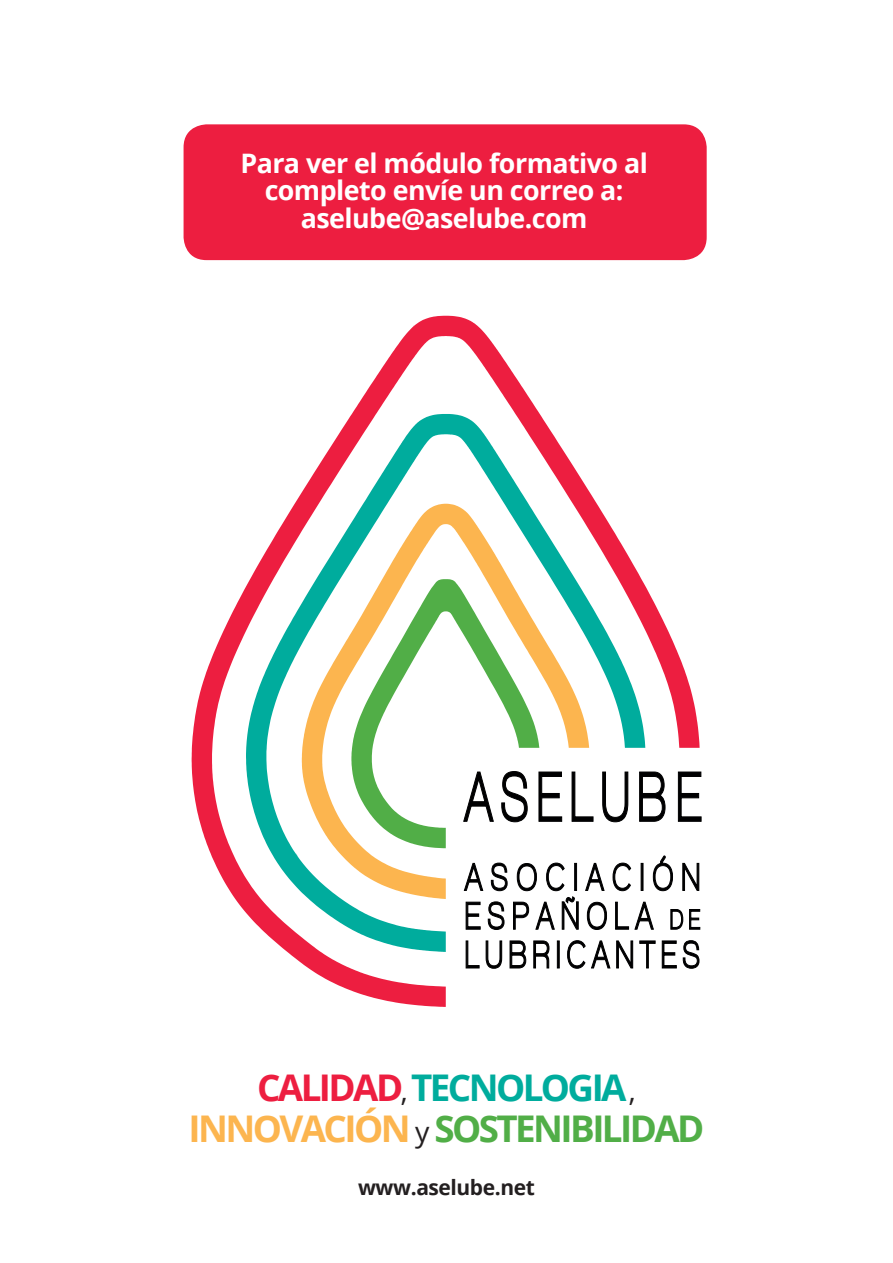
<style>
.page{position:relative;width:893px;height:1263px;background:#fff}
.page>*{position:absolute;margin:0;border:0;box-sizing:border-box;transform-origin:0 0}
.t1{font:700 36.75px "Open Sans";letter-spacing:-.07em;color:#51ae47}
.t2{font:700 36.75px "Open Sans";letter-spacing:-.07em;color:#00ac9d}
.t3{font:700 26.85px/27.6px "Open Sans";letter-spacing:-.02em;color:#fff;text-align:center}
.t4{font:700 21px "Open Sans";letter-spacing:-.02em;color:#231f20}
.s1{color:#ed1e40}
.s2{font-weight:400;font-size:28.5px;color:#231f20}
.s3{color:#fcb54f}
</style>
<div class="page">
<svg style="left:192px;top:316px;width:508px;height:691px"></svg>
<svg style="left:464px;top:863px;width:19px;height:28px"></svg>
<svg style="left:491px;top:863px;width:16px;height:28px"></svg>
<svg style="left:585px;top:863px;width:19px;height:28px"></svg>
<svg style="left:613px;top:863px;width:18px;height:28px"></svg>
<div style="left:641px;top:863px;width:2px;height:27px;background:#000001;border:1px solid #000001"></div>
<svg style="left:653px;top:855px;width:20px;height:36px"></svg>
<svg style="left:683px;top:863px;width:16px;height:28px"></svg>
<svg style="left:466px;top:902px;width:14px;height:27px"></svg>
<svg style="left:488px;top:902px;width:16px;height:28px"></svg>
<svg style="left:513px;top:863px;width:65px;height:66px"></svg>
<svg style="left:587px;top:902px;width:20px;height:28px"></svg>
<svg style="left:615px;top:902px;width:14px;height:27px"></svg>
<svg style="left:635px;top:902px;width:19px;height:27px"></svg>
<svg style="left:671px;top:909px;width:12px;height:20px"></svg>
<svg style="left:689px;top:909px;width:11px;height:20px"></svg>
<svg style="left:466px;top:941px;width:13px;height:27px"></svg>
<svg style="left:486px;top:941px;width:16px;height:27px"></svg>
<svg style="left:510px;top:941px;width:16px;height:27px"></svg>
<svg style="left:534px;top:941px;width:15px;height:27px"></svg>
<div style="left:557px;top:941px;width:2px;height:27px;background:#000001;border:1px solid #000001"></div>
<svg style="left:567px;top:940px;width:18px;height:28px"></svg>
<svg style="left:591px;top:941px;width:19px;height:27px"></svg>
<svg style="left:616px;top:941px;width:17px;height:27px"></svg>
<svg style="left:640px;top:941px;width:15px;height:27px"></svg>
<svg style="left:662px;top:941px;width:14px;height:27px"></svg>
<svg style="left:683px;top:940px;width:16px;height:28px"></svg>
<svg style="left:463px;top:771px;width:31px;height:51px"></svg>
<svg style="left:501px;top:771px;width:27px;height:51px"></svg>
<svg style="left:538px;top:771px;width:24px;height:51px"></svg>
<svg style="left:571px;top:771px;width:23px;height:51px"></svg>
<svg style="left:602px;top:771px;width:26px;height:51px"></svg>
<svg style="left:639px;top:771px;width:27px;height:51px"></svg>
<svg style="left:678px;top:771px;width:24px;height:51px"></svg>
<div style="left:184px;top:124px;width:523px;height:136px;background:#ed1e40;border-radius:23px"></div>
<p class="t3" style="left:240px;top:149px;width:409px">Para ver el módulo formativo al completo envíe un correo a:</p>
<p class="t3" style="left:301px;top:204px;width:288px">aselube@aselube.com</p>
<p class="t2" style="left:257px;top:1062px;width:380px"><span class="s1">CALIDAD</span><span class="s2">,</span> TECNOLOGIA <span class="s2">,</span></p>
<p class="t1" style="left:189px;top:1103px;width:517px"><span class="s3">INNOVACIÓN</span> <span class="s2">y</span> SOSTENIBILIDAD</p>
<p class="t4" style="left:358px;top:1172px;width:178px">www.aselube.net</p>
</div>
